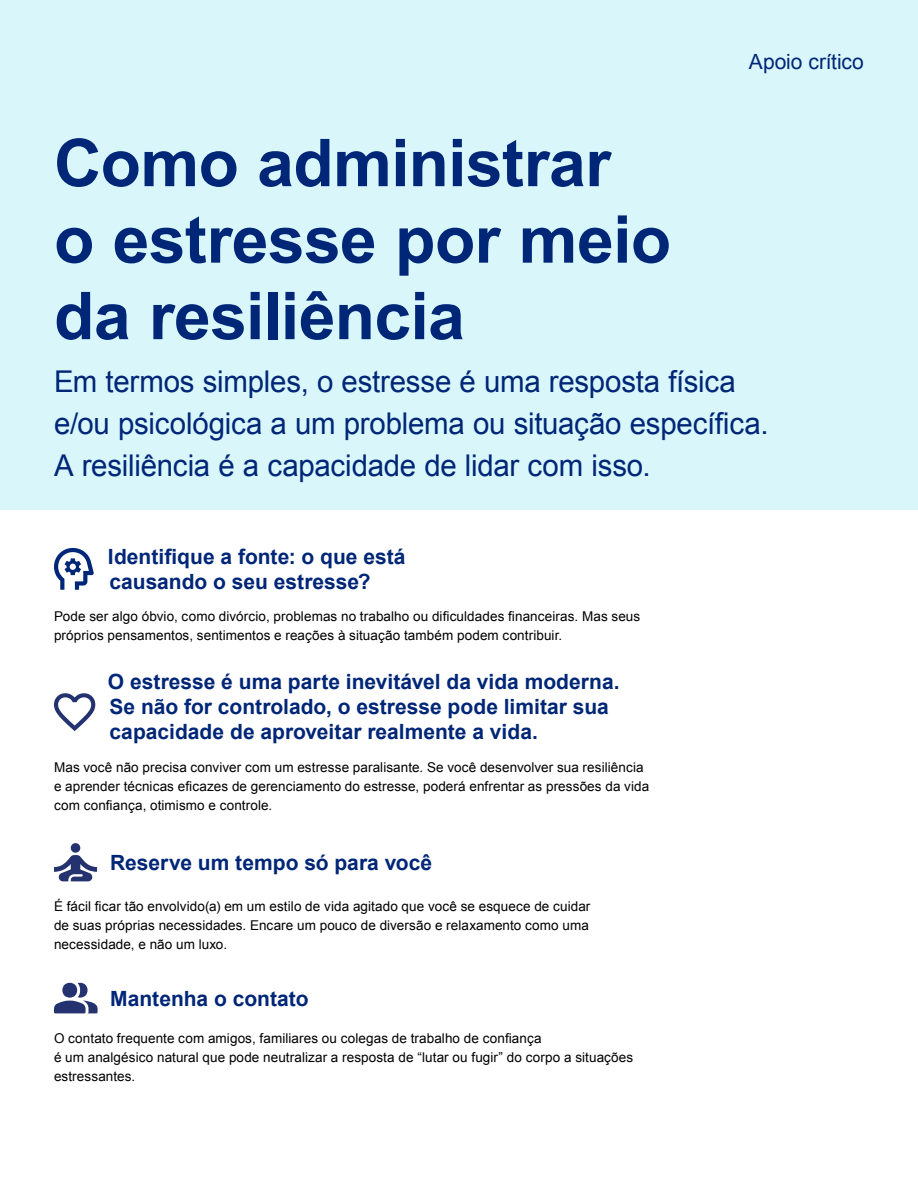
<style>
.page{position:relative;width:918px;height:1188px;background:#fff}
.page>*{position:absolute;margin:0;border:0;box-sizing:border-box;transform-origin:0 0}
.Headline{font:700 66px/76.5px "Arial";letter-spacing:-.01em;color:#002677}
.Intro{font:30px/42px "Arial";letter-spacing:-.01em;color:#002677}
.Subhead{font:700 21px/25.2px "Arial";color:#002677}
.Product_label_-_Right_aligned{font:21px "Arial";color:#002677}
.Body{font:13.5px/18.9px "Arial";letter-spacing:.005em;color:#000}
</style>
<div class="page">
<div style="left:0;top:0;width:918px;height:509px;background:#d9f6fa"></div>
<svg style="left:54px;top:693px;width:41px;height:38px"></svg>
<svg style="left:54px;top:548px;width:40px;height:42px"></svg>
<svg style="left:54px;top:843px;width:43px;height:38px"></svg>
<svg style="left:54px;top:983px;width:44px;height:30px"></svg>
<p class="Headline" style="left:54px;top:127px;width:619px">Como administrar<br>o estresse por meio da resiliência</p>
<p class="Product_label_-_Right_aligned" style="left:749px;top:48px;width:117px">Apoio crítico</p>
<p class="Intro" style="left:54px;top:360px;width:716px">Em termos simples, o estresse é uma resposta física e/ou psicológica a um problema ou situação específica.<br>A resiliência é a capacidade de lidar com isso.</p>
<p class="Subhead" style="left:108px;top:544px;width:299px">Identifique a fonte: o que está causando o seu estresse?</p>
<p class="Body" style="left:54px;top:607px;width:588px">Pode ser algo óbvio, como divórcio, problemas no trabalho ou dificuldades financeiras. Mas seus próprios pensamentos, sentimentos e reações à situação também podem contribuir.</p>
<p class="Subhead" style="left:108px;top:670px;width:513px">O estresse é uma parte inevitável da vida moderna.<br>Se não for controlado, o estresse pode limitar sua capacidade de aproveitar realmente a vida.</p>
<p class="Body" style="left:54px;top:758px;width:597px">Mas você não precisa conviver com um estresse paralisante. Se você desenvolver sua resiliência e aprender técnicas eficazes de gerenciamento do estresse, poderá enfrentar as pressões da vida com confiança, otimismo e controle.</p>
<p class="Subhead" style="left:110px;top:851px;width:323px">Reserve um tempo só para você</p>
<p class="Body" style="left:54px;top:897px;width:538px;text-align:justify">É fácil ficar tão envolvido(a) em um estilo de vida agitado que você se esquece de cuidar de suas próprias necessidades. Encare um pouco de diversão e relaxamento como uma necessidade, e não um luxo.</p>
<p class="Subhead" style="left:110px;top:986px;width:200px">Mantenha o contato</p>
<p class="Body" style="left:54px;top:1029px;width:581px">O contato frequente com amigos, familiares ou colegas de trabalho de confiança<br>é um analgésico natural que pode neutralizar a resposta de “lutar ou fugir” do corpo a situações estressantes.</p>
</div>
